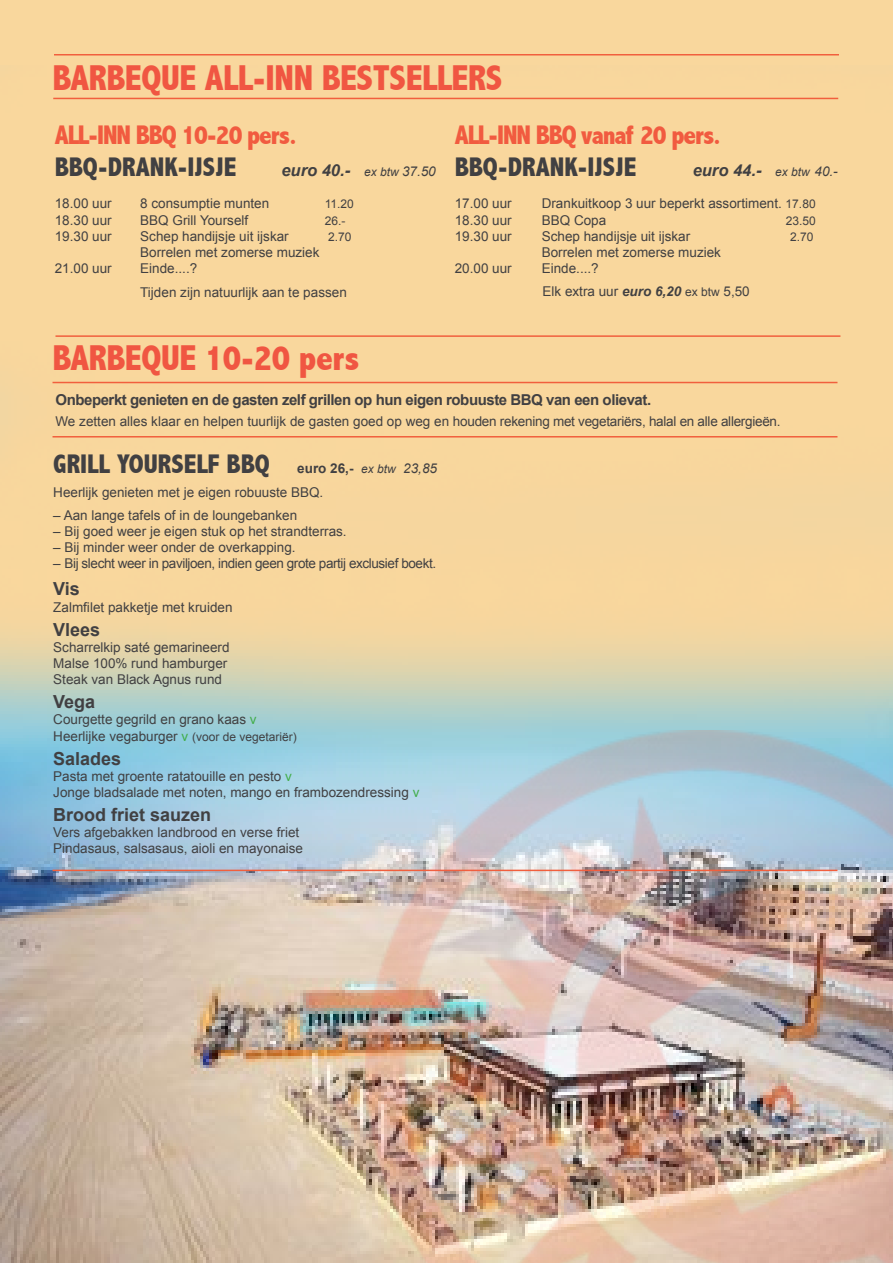
<style>
.page{position:relative;width:893px;height:1263px;background:#f9d79d}
.page>*{position:absolute;margin:0;border:0;box-sizing:border-box;transform-origin:0 0}
.t1{font:800 condensed 36px "Abadi";letter-spacing:-.01em;color:#f05642}
.t2{font:800 condensed 27px "Abadi";color:#414042}
.t3{font:800 condensed 27px "Abadi";letter-spacing:-.04em;color:#f15b40}
.t4{font:700 18px "Arial";color:#414042}
.t5{font:italic 700 16.5px "Arial";color:#414042}
.t6{font:700 15px "Arial";letter-spacing:-.03em;color:#414042}
.t7{font:13.5px/16.2px "Arial";color:#414042}
.t8{font:13.5px "Arial";letter-spacing:-.02em;color:#414042}
.t9{font:13.5px "Arial";letter-spacing:-.03em;color:#414042}
.t10{font:12px "Arial";color:#414042}
.s1{font-weight:400;font-size:12px}
.s2{font-weight:400;font-size:13.5px}
.s3{font-size:12px}
.s4{font-weight:700;font-style:italic}
.s5{font-family:"Arial";font-weight:700;font-stretch:normal;font-size:13.5px}
.s6{font-family:"Arial";font-weight:400;font-style:italic;font-stretch:normal;font-size:12px}
.s7{font-family:"Arial";font-weight:400;font-style:italic;font-stretch:normal;font-size:13.5px}
.s8{color:#41ad49}
</style>
<div class="page">
<img style="left:0;top:97px;width:893px;height:1166px">
<hr style="left:53px;top:382px;width:784px;height:1px;background:#f15f3d">
<hr style="left:53px;top:436px;width:784px;height:1px;background:#f15f3d">
<hr style="left:53px;top:870px;width:784px;height:1px;background:#f15f3d">
<img style="left:365px;top:730px;width:528px;height:533px">
<hr style="left:54px;top:54px;width:785px;height:2px;background:#f15f3d">
<hr style="left:53px;top:98px;width:785px;height:1px;background:#f15f3d">
<hr style="left:55px;top:335px;width:785px;height:2px;background:#f15f3d">
<h1 class="t1" style="left:53px;top:57px;width:451px">BARBEQUE ALL-INN BESTSELLERS</h1>
<h2 class="t3" style="left:55px;top:119px;width:244px">ALL-INN BBQ 10-20 pers.</h2>
<h2 class="t2" style="left:55px;top:151px;width:183px">BBQ-DRANK-IJSJE</h2>
<p class="t5" style="left:281px;top:159px;width:156px">euro 40.- <span class="s1">ex btw</span> <span class="s2">37.50</span></p>
<p class="t7" style="left:55px;top:196px;width:59px">18.00 uur</p>
<p class="t7" style="left:140px;top:196px;width:131px">8 consumptie munten</p>
<p class="t10" style="left:325px;top:196px;width:31px">11.20</p>
<p class="t7" style="left:55px;top:212px;width:59px">18.30 uur</p>
<p class="t7" style="left:140px;top:212px;width:110px">BBQ Grill Yourself</p>
<p class="t10" style="left:325px;top:213px;width:22px">26.-</p>
<p class="t7" style="left:55px;top:228px;width:59px">19.30 uur</p>
<p class="t7" style="left:140px;top:228px;width:150px">Schep handijsje uit ijskar</p>
<p class="t10" style="left:328px;top:229px;width:25px">2.70</p>
<p class="t7" style="left:140px;top:244px;width:181px">Borrelen met zomerse muziek</p>
<p class="t7" style="left:55px;top:261px;width:59px">21.00 uur</p>
<p class="t7" style="left:140px;top:257px;width:208px;line-height:24px">Einde....?<br>Tijden zijn natuurlijk aan te passen</p>
<h1 class="t1" style="left:53px;top:337px;width:308px">BARBEQUE 10-20 pers</h1>
<h2 class="t3" style="left:455px;top:119px;width:268px">ALL-INN BBQ vanaf 20 pers.</h2>
<h2 class="t2" style="left:455px;top:151px;width:183px">BBQ-DRANK-IJSJE</h2>
<p class="t5" style="left:693px;top:159px;width:147px">euro 44.- <span class="s1">ex btw</span> <span class="s2">40.-</span></p>
<p class="t7" style="left:455px;top:196px;width:59px">17.00 uur</p>
<p class="t7" style="left:542px;top:196px;width:275px">Drankuitkoop 3 uur beperkt assortiment. <span class="s3">17.80</span></p>
<p class="t7" style="left:455px;top:212px;width:59px">18.30 uur</p>
<p class="t7" style="left:542px;top:212px;width:66px">BBQ Copa</p>
<p class="t10" style="left:786px;top:213px;width:32px">23.50</p>
<p class="t7" style="left:455px;top:228px;width:59px">19.30 uur</p>
<p class="t7" style="left:542px;top:228px;width:150px">Schep handijsje uit ijskar</p>
<p class="t10" style="left:790px;top:229px;width:25px">2.70</p>
<p class="t7" style="left:542px;top:244px;width:181px">Borrelen met zomerse muziek</p>
<p class="t7" style="left:455px;top:261px;width:59px">20.00 uur</p>
<p class="t7" style="left:542px;top:257px;width:210px;line-height:22.5px">Einde....?<br>Elk extra uur <span class="s4">euro 6,20</span> <span class="s3">ex btw</span> 5,50</p>
<p class="t6" style="left:55px;top:390px;width:597px">Onbeperkt genieten en de gasten zelf grillen op hun eigen robuuste BBQ van een olievat.</p>
<p class="t8" style="left:55px;top:413px;width:727px">We zetten alles klaar en helpen tuurlijk de gasten goed op weg en houden rekening met vegetariërs, halal en alle allergieën.</p>
<h2 class="t2" style="left:53px;top:449px;width:385px">GRILL YOURSELF BBQ <span class="s5">euro 26,-</span> <span class="s6">ex btw</span> <span class="s7">23,85</span></h2>
<p class="t7" style="left:53px;top:485px;width:272px">Heerlijk genieten met je eigen robuuste BBQ.</p>
<p class="t7" style="left:53px;top:507px;width:245px">– Aan lange tafels of in de loungebanken</p>
<p class="t7" style="left:53px;top:523px;width:295px">– Bij goed weer je eigen stuk op het strandterras.</p>
<p class="t7" style="left:53px;top:539px;width:244px">– Bij minder weer onder de overkapping.</p>
<p class="t9" style="left:53px;top:555px;width:384px">– Bij slecht weer in paviljoen, indien geen grote partij exclusief boekt.</p>
<h3 class="t4" style="left:53px;top:577px;width:28px">Vis</h3>
<p class="t7" style="left:53px;top:599px;width:181px">Zalmfilet pakketje met kruiden</p>
<h3 class="t4" style="left:53px;top:617px;width:49px">Vlees</h3>
<p class="t7" style="left:53px;top:639px;width:178px">Scharrelkip saté gemarineerd<br>Malse 100% rund hamburger<br>Steak van Black Agnus rund</p>
<h3 class="t4" style="left:53px;top:690px;width:44px">Vega</h3>
<p class="t7" style="left:53px;top:712px;width:245px">Courgette gegrild en grano kaas <span class="s8">v<br></span>Heerlijke vegaburger <span class="s8">v</span> <span class="s3">(voor de vegetariër)</span></p>
<h3 class="t4" style="left:53px;top:746px;width:70px">Salades</h3>
<p class="t7" style="left:53px;top:768px;width:368px">Pasta met groente ratatouille en pesto <span class="s8">v<br></span>Jonge bladsalade met noten, mango en frambozendressing <span class="s8">v</span></p>
<h3 class="t4" style="left:53px;top:803px;width:160px">Brood friet sauzen</h3>
<p class="t7" style="left:53px;top:824px;width:251px">Vers afgebakken landbrood en verse friet<br>Pindasaus, salsasaus, aioli en mayonaise</p>
</div>
